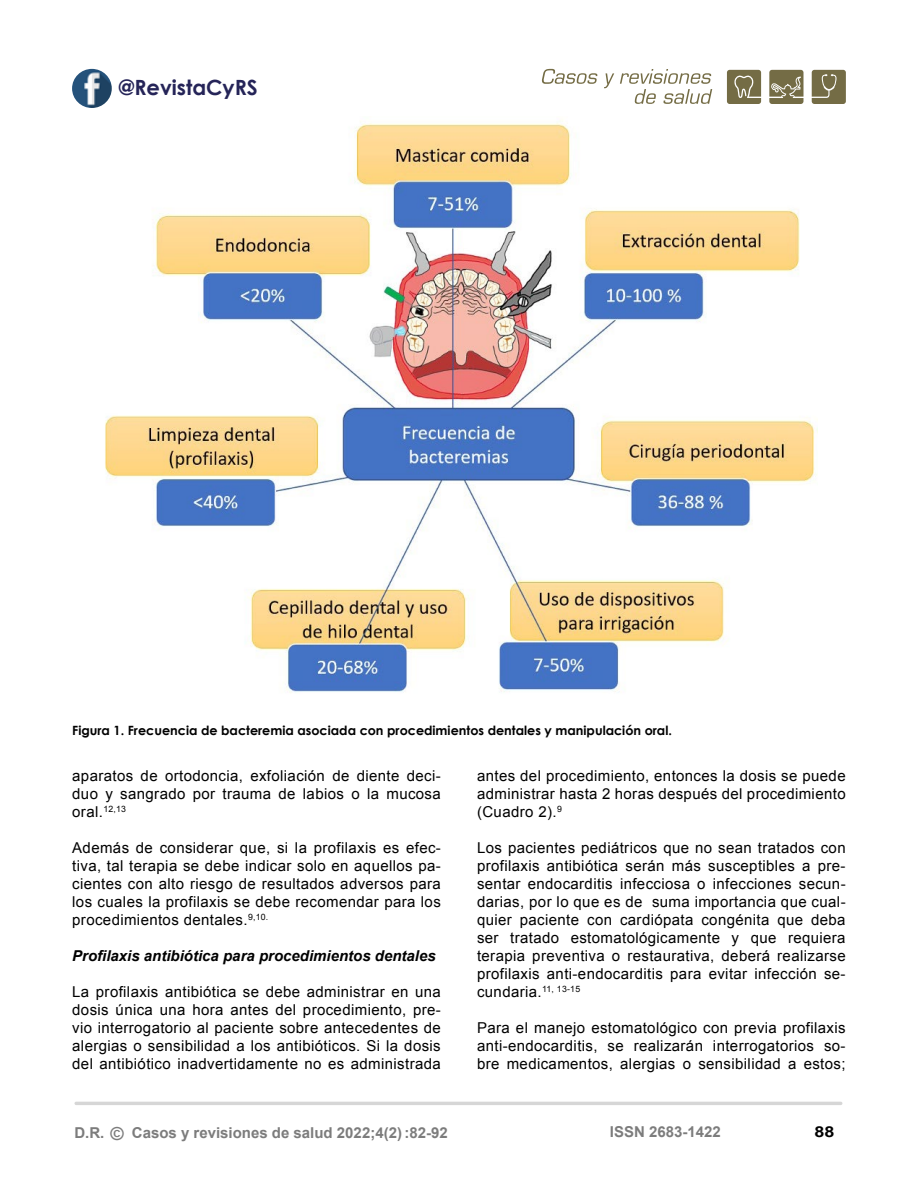
<style>
.page{position:relative;width:918px;height:1188px;background:#fff}
.page>*{position:absolute;margin:0;border:0;box-sizing:border-box;transform-origin:0 0}
.t1{font:700 21px "Century Gothic";color:#252458}
.t2{font:15px/18px "Arial";letter-spacing:.025em;color:#000;text-align:justify}
.t3{font:700 15px "Arial";color:#7c7c7c}
.t4{font:italic 700 15px "Arial";color:#000}
.t5{font:700 15px "Arial";color:#000;scale:1.2 1}
.t6{font:700 12.75px "Century Gothic";color:#000}
.s1{font-size:18px}
</style>
<div class="page">
<hr style="left:74px;top:1102px;width:768px;height:3px;background:#d6d6d6;border-radius:2px">
<svg style="left:541px;top:69px;width:57px;height:15px"></svg>
<svg style="left:604px;top:73px;width:10px;height:15px"></svg>
<svg style="left:620px;top:69px;width:92px;height:35px"></svg>
<svg style="left:812px;top:70px;width:34px;height:34px"></svg>
<svg style="left:769px;top:70px;width:34px;height:34px"></svg>
<svg style="left:727px;top:70px;width:34px;height:34px"></svg>
<img style="left:105px;top:120px;width:713px;height:573px">
<img style="left:72px;top:69px;width:40px;height:39px;border-radius:20px">
<h1 class="t1" style="left:119px;top:71px;width:141px">@RevistaCyRS</h1>
<p class="t6" style="left:72px;top:721px;width:601px">Figura 1. Frecuencia de bacteremia asociada con procedimientos dentales y manipulación oral.</p>
<p class="t2" style="left:72px;top:767px;width:370px">aparatos de ortodoncia, exfoliación de diente deci&shy;duo y sangrado por trauma de labios o la mucosa oral.<sup>12,13</sup></p>
<p class="t2" style="left:72px;top:839px;width:370px">Además de considerar que, si la profilaxis es efec&shy;tiva, tal terapia se debe indicar solo en aquellos pa&shy;cientes con alto riesgo de resultados adversos para los cuales la profilaxis se debe recomendar para los procedimientos dentales.<sup>9,10.</sup></p>
<p class="t4" style="left:72px;top:946px;width:365px">Profilaxis antibiótica para procedimientos dentales</p>
<p class="t2" style="left:72px;top:983px;width:370px">La profilaxis antibiótica se debe administrar en una dosis única una hora antes del procedimiento, pre&shy;vio interrogatorio al paciente sobre antecedentes de alergias o sensibilidad a los antibióticos. Si la dosis del antibiótico inadvertidamente no es administrada</p>
<p class="t2" style="left:477px;top:767px;width:370px">antes del procedimiento, entonces la dosis se puede administrar hasta 2 horas después del procedimiento (Cuadro 2).<sup>9</sup></p>
<p class="t2" style="left:477px;top:839px;width:370px">Los pacientes pediátricos que no sean tratados con profilaxis antibiótica serán más susceptibles a pre&shy;sentar endocarditis infecciosa o infecciones secun&shy;darias, por lo que es de suma importancia que cual&shy;quier paciente con cardiópata congénita que deba ser tratado estomatológicamente y que requiera terapia preventiva o restaurativa, deberá realizarse profilaxis anti-endocarditis para evitar infección se&shy;cundaria.<sup>11,</sup> <sup>13-15</sup></p>
<p class="t2" style="left:477px;top:1019px;width:370px">Para el manejo estomatológico con previa profilaxis anti-endocarditis, se realizarán interrogatorios so&shy;bre medicamentos, alergias o sensibilidad a estos;</p>
<p class="t3" style="left:74px;top:1123px;width:375px">D.R. <span class="s1">©</span> Casos y revisiones de salud 2022;4(2) :82-92</p>
<p class="t3" style="left:610px;top:1122px;width:112px">ISSN 2683-1422</p>
<p class="t5" style="left:814px;top:1122px;width:18px">88</p>
</div>
